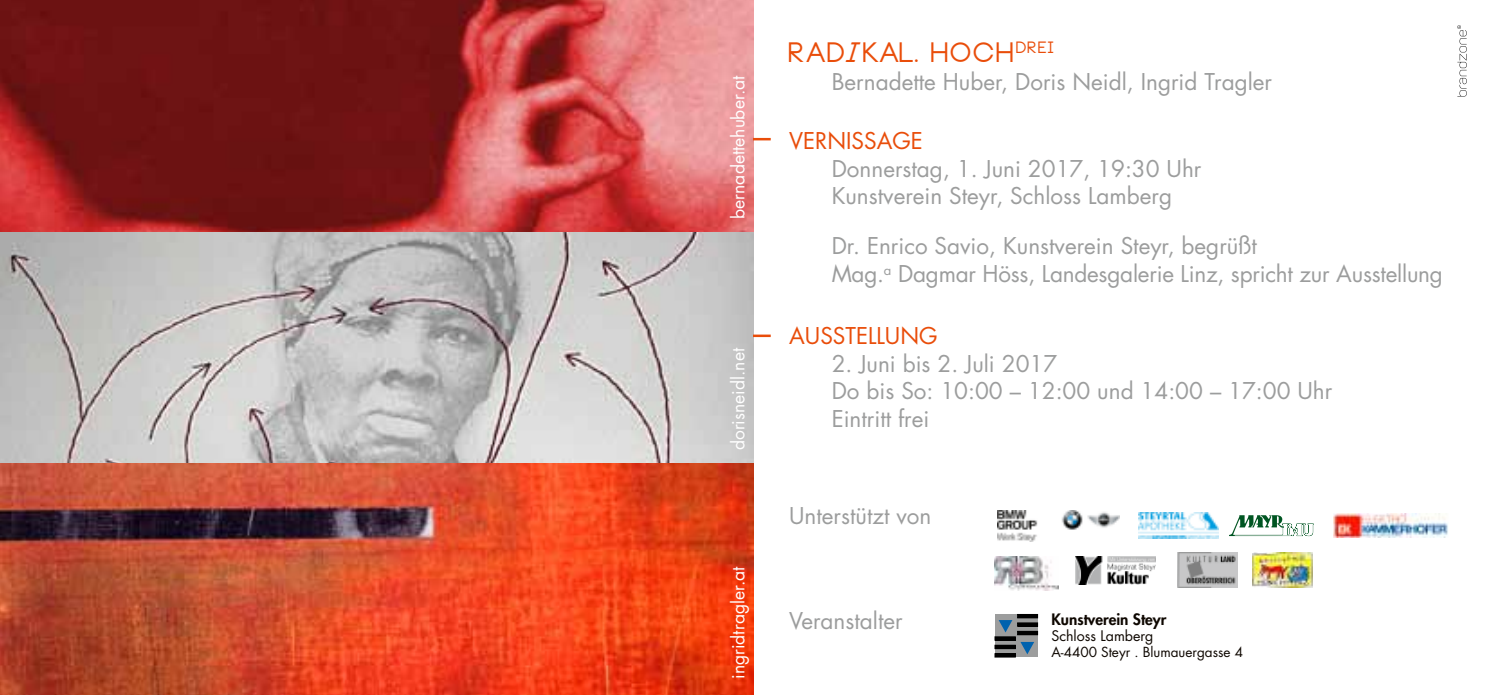
<style>
.page{position:relative;width:1489px;height:695px;background:#fff}
.page>*{position:absolute;margin:0;border:0;box-sizing:border-box;transform-origin:0 0}
.t1{font:700 27.5px "Neou";letter-spacing:.02em;color:#e94d0a}
.t2{font:22.5px/27.5px "Futura Std";color:#9c9d9d}
.t3{font:22.5px "Futura Std";color:#e94d0a}
.t4{font:17.5px "Futura Std";color:#fff}
.t5{font:800 15.25px "Futura Std";color:#0e0700}
.t6{font:14.25px "Futura Std";color:#0e0700}
.t7{font:13.5px "Futura Std";color:#0e0700}
.s1{font-style:italic}
.s2{font-size:32.5px}
</style>
<div class="page">
<img style="left:0;top:0;width:753px;height:694px">
<hr style="left:753px;top:334px;width:17px;height:3px;background:#e94d0a">
<img style="left:1177px;top:552px;width:59px;height:35px">
<img style="left:1075px;top:556px;width:80px;height:28px">
<img style="left:997px;top:510px;width:122px;height:31px">
<img style="left:1333px;top:513px;width:115px;height:24px">
<svg style="left:1229px;top:515px;width:84px;height:21px"></svg>
<img style="left:1138px;top:512px;width:80px;height:27px">
<svg style="left:994px;top:614px;width:43px;height:43px"></svg>
<svg style="left:1020px;top:641px;width:14px;height:13px"></svg>
<svg style="left:998px;top:620px;width:14px;height:12px"></svg>
<div style="left:994px;top:636px;width:21px;height:4px;border:1px solid #000"></div>
<div style="left:994px;top:645px;width:21px;height:3px;border:1px solid #000"></div>
<div style="left:994px;top:653px;width:21px;height:4px;border:1px solid #000"></div>
<div style="left:1017px;top:614px;width:20px;height:3px;border:1px solid #000"></div>
<div style="left:1017px;top:622px;width:20px;height:4px;border:1px solid #000"></div>
<div style="left:1017px;top:631px;width:20px;height:3px;border:1px solid #000"></div>
<img style="left:994px;top:556px;width:64px;height:34px">
<svg style="left:753px;top:138px;width:17px;height:2px"></svg>
<img style="left:1252px;top:552px;width:59px;height:35px">
<svg style="left:1457px;top:26px;width:9px;height:70px"></svg>
<p class="t4" style="left:727px;top:219px;width:145px;rotate:-90deg">bernadettehuber.at</p>
<p class="t4" style="left:727px;top:450px;width:104px;rotate:-90deg">dorisneidl.net</p>
<p class="t4" style="left:727px;top:679px;width:114px;rotate:-90deg">ingridtragler.at</p>
<p class="t1" style="left:789px;top:39px;width:267px">RAD<span class="s1">I</span>KAL<span class="s2">.</span> HOCH<sup>DREI</sup></p>
<p class="t2" style="left:831px;top:68px;width:442px">Bernadette Huber, Doris Neidl, Ingrid Tragler</p>
<p class="t3" style="left:789px;top:127px;width:135px">VERNISSAGE</p>
<p class="t2" style="left:831px;top:155px;width:371px">Donnerstag, 1. Juni 2017, 19:30 Uhr<br>Kunstverein Steyr, Schloss Lamberg</p>
<p class="t2" style="left:831px;top:233px;width:612px">Dr. Enrico Savio, Kunstverein Steyr, begrüßt<br>Mag.<sup>a</sup> Dagmar Höss, Landesgalerie Linz, spricht zur Ausstellung</p>
<p class="t3" style="left:789px;top:321px;width:150px">AUSSTELLUNG</p>
<p class="t2" style="left:831px;top:350px;width:502px">2. Juni bis 2. Juli 2017<br>Do bis So: 10:00 – 12:00 und 14:00 – 17:00 Uhr<br>Eintritt frei</p>
<p class="t2" style="left:789px;top:502px;width:144px">Unterstützt von</p>
<p class="t2" style="left:789px;top:607px;width:115px">Veranstalter</p>
<p class="t5" style="left:1051px;top:610px;width:117px">Kunstverein Steyr</p>
<p class="t6" style="left:1051px;top:626px;width:104px">Schloss Lamberg</p>
<p class="t7" style="left:1051px;top:643px;width:193px">A-4400 Steyr . Blumauergasse 4</p>
</div>
